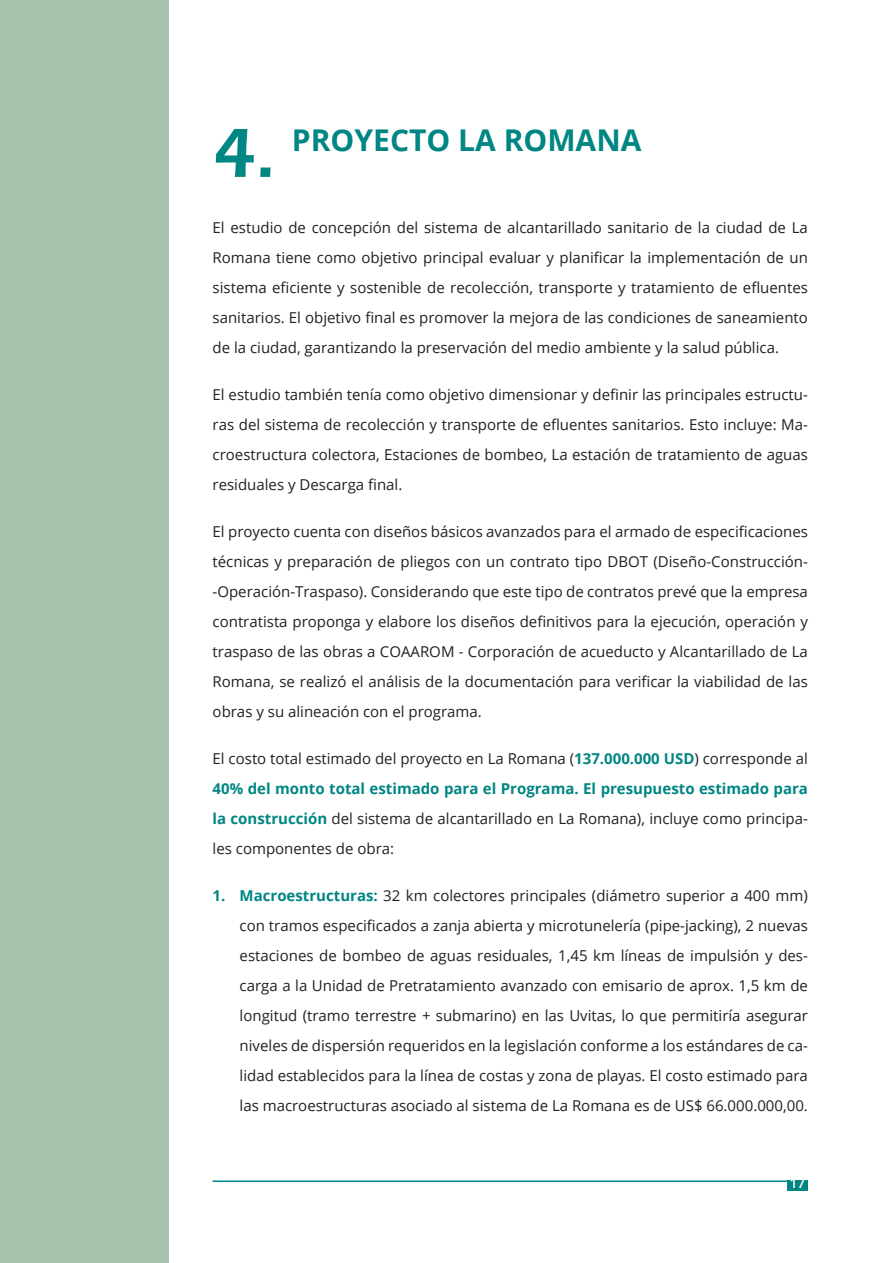
<style>
.page{position:relative;width:893px;height:1263px;background:#fff}
.page>*{position:absolute;margin:0;border:0;box-sizing:border-box;transform-origin:0 0}
.NUMERO_CAPITULO{font:600 72px "Eras ITC";color:#008683}
.TEXTO_CAPITULOS{font:700 30px "Open Sans";color:#008683}
.TEXTO_CORRIDO{font:15px/30px "Open Sans";color:#231f20;text-align:justify}
.t1{font:600 13.5px "Open Sans";color:#fff}
.s1{font-weight:700;color:#008683}
</style>
<div class="page">
<div style="left:0;top:0;width:169px;height:1263px;background:#a7c4af"></div>
<div style="left:787px;top:1180px;width:21px;height:11px;background:#008683"></div>
<hr style="left:213px;top:1180px;width:574px;height:2px;background:#008683">
<p class="NUMERO_CAPITULO" style="left:213px;top:112px;width:64px">4.</p>
<p class="TEXTO_CAPITULOS" style="left:292px;top:118px;width:351px">PROYECTO LA ROMANA</p>
<p class="TEXTO_CORRIDO" style="left:213px;top:212px;width:597px">El estudio de concepción del sistema de alcantarillado sanitario de la ciudad de La Romana tiene como objetivo principal evaluar y planificar la implementación de un sistema eficiente y sostenible de recolección, transporte y tratamiento de efluentes sanitarios. El objetivo final es promover la mejora de las condiciones de saneamiento de la ciudad, garantizando la preservación del medio ambiente y la salud pública.</p>
<p class="TEXTO_CORRIDO" style="left:213px;top:379px;width:597px">El estudio también tenía como objetivo dimensionar y definir las principales estructu&shy;ras del sistema de recolección y transporte de efluentes sanitarios. Esto incluye: Ma&shy;croestructura colectora, Estaciones de bombeo, La estación de tratamiento de aguas residuales y Descarga final.</p>
<p class="TEXTO_CORRIDO" style="left:213px;top:516px;width:597px">El proyecto cuenta con diseños básicos avanzados para el armado de especificaciones técnicas y preparación de pliegos con un contrato tipo DBOT (Diseño-Construcción--Operación-Traspaso). Considerando que este tipo de contratos prevé que la empresa contratista proponga y elabore los diseños definitivos para la ejecución, operación y traspaso de las obras a COAAROM - Corporación de acueducto y Alcantarillado de La Romana, se realizó el análisis de la documentación para verificar la viabilidad de las obras y su alineación con el programa.</p>
<p class="TEXTO_CORRIDO" style="left:213px;top:743px;width:597px">El costo total estimado del proyecto en La Romana (<span class="s1">137.000.000 USD</span>) corresponde al <span class="s1">40% del monto total estimado para el Programa. El presupuesto estimado para la construcción</span> del sistema de alcantarillado en La Romana), incluye como principa&shy;les componentes de obra:</p>
<p class="TEXTO_CORRIDO" style="left:240px;top:880px;width:570px;text-indent:-27px"><span class="s1">1. Macroestructuras:</span> 32 km colectores principales (diámetro superior a 400 mm) con tramos especificados a zanja abierta y microtunelería (pipe-jacking), 2 nuevas estaciones de bombeo de aguas residuales, 1,45 km líneas de impulsión y des&shy;carga a la Unidad de Pretratamiento avanzado con emisario de aprox. 1,5 km de longitud (tramo terrestre + submarino) en las Uvitas, lo que permitiría asegurar niveles de dispersión requeridos en la legislación conforme a los estándares de ca&shy;lidad establecidos para la línea de costas y zona de playas. El costo estimado para las macroestructuras asociado al sistema de La Romana es de US$ 66.000.000,00.</p>
<p class="t1" style="left:790px;top:1174px;width:17px">17</p>
</div>
